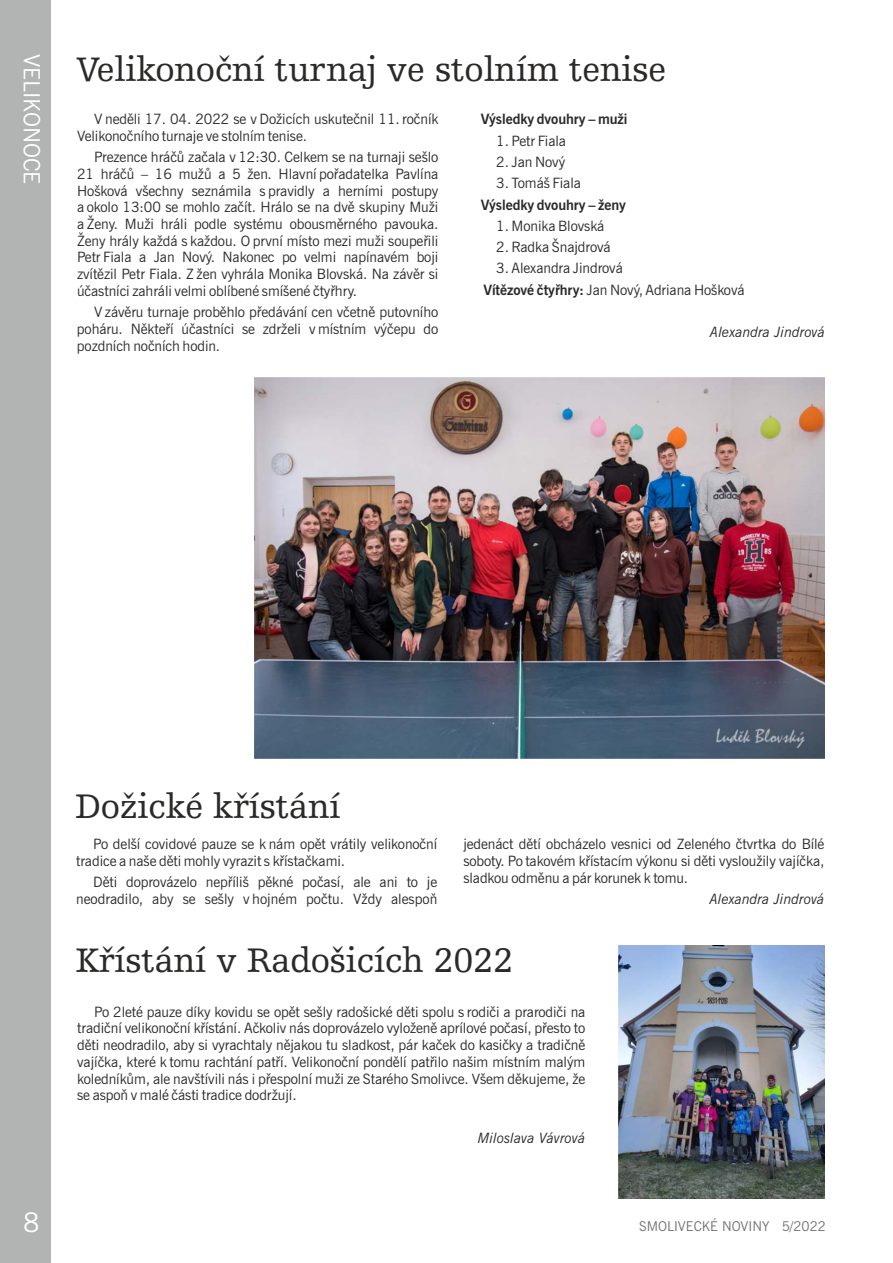
<style>
.page{position:relative;width:893px;height:1263px;background:#fff}
.page>*{position:absolute;margin:0;border:0;box-sizing:border-box;transform-origin:0 0}
.t1{font:36px "Humanist Slabserif 712 AT";letter-spacing:-.005em;color:#2b2a29}
.t2{font:27px "News Gothic AT";color:#fefefe}
.t3{font:22.5px "News Gothic AT";color:#fefefe}
.t4{font:14.25px/16.6px "News Gothic AT";letter-spacing:-.005em;color:#2b2a29;text-align:justify}
.t5{font:italic 14.25px "News Gothic AT";letter-spacing:-.005em;color:#2b2a29}
.t6{font:700 14.25px "News Gothic AT";letter-spacing:-.005em;color:#2b2a29}
.t7{font:13.5px "News Gothic AT";color:#727271}
.s1{font-weight:700}
</style>
<div class="page">
<div style="left:0;top:0;width:51px;height:1263px;background:#b2b3b3"></div>
<img style="left:255px;top:377px;width:570px;height:381px">
<img style="left:618px;top:946px;width:207px;height:253px">
<h3 class="t3" style="left:40px;top:54px;width:131px;rotate:90deg">VELIKONOCE</h3>
<h1 class="t1" style="left:76px;top:55px;width:592px">Velikonoční turnaj ve stolním tenise</h1>
<p class="t4" style="left:77px;top:112px;width:363px;text-indent:17px">V neděli 17. 04. 2022 se v Dožicích uskutečnil 11. ročník<br>Velikonočního turnaje ve stolním tenise.</p>
<p class="t4" style="left:77px;top:150px;width:363px;text-indent:17px">Prezence hráčů začala v 12:30. Celkem se na turnaji sešlo 21 hráčů – 16 mužů a 5 žen. Hlavní pořadatelka Pavlína Hošková všechny seznámila s pravidly a herními postupy a okolo 13:00 se mohlo začít. Hrálo se na dvě skupiny Muži a Ženy. Muži hráli podle systému obousměrného pavouka.<br>Ženy hrály každá s každou. O první místo mezi muži soupeřili Petr Fiala a Jan Nový. Nakonec po velmi napínavém boji zvítězil Petr Fiala. Z žen vyhrála Monika Blovská. Na závěr si účastníci zahráli velmi oblíbené smíšené čtyřhry.</p>
<p class="t4" style="left:77px;top:305px;width:363px;text-indent:17px">V závěru turnaje proběhlo předávání cen včetně putovního poháru. Někteří účastníci se zdrželi v místním výčepu do pozdních nočních hodin.</p>
<p class="t6" style="left:481px;top:114px;width:148px">Výsledky dvouhry – muži</p>
<p class="t4" style="left:496px;top:133px;width:71px">1. Petr Fiala</p>
<p class="t4" style="left:496px;top:155px;width:70px">2. Jan Nový</p>
<p class="t4" style="left:496px;top:176px;width:86px">3. Tomáš Fiala</p>
<p class="t6" style="left:481px;top:199px;width:147px">Výsledky dvouhry – ženy</p>
<p class="t4" style="left:496px;top:219px;width:110px">1. Monika Blovská</p>
<p class="t4" style="left:496px;top:240px;width:116px">2. Radka Šnajdrová</p>
<p class="t4" style="left:483px;top:259px;width:263px;line-height:21.3px;text-indent:13px">3. Alexandra Jindrová<br><span class="s1">Vítězové čtyřhry:</span> Jan Nový, Adriana Hošková</p>
<p class="t5" style="left:710px;top:327px;width:117px">Alexandra Jindrová</p>
<h1 class="t1" style="left:75px;top:792px;width:267px">Dožické křístání</h1>
<p class="t4" style="left:76px;top:837px;width:363px;text-indent:17px">Po delší covidové pauze se k nám opět vrátily velikonoční tradice a naše děti mohly vyrazit s křístačkami.</p>
<p class="t4" style="left:76px;top:875px;width:363px;text-align:right">Děti doprovázelo nepříliš pěkné počasí, ale ani to je neodradilo, aby se sešly v hojném počtu. Vždy alespoň</p>
<p class="t4" style="left:463px;top:837px;width:363px">jedenáct dětí obcházelo vesnici od Zeleného čtvrtka do Bílé soboty. Po takovém křístacím výkonu si děti vysloužily vajíčka, sladkou odměnu a pár korunek k tomu.</p>
<p class="t5" style="left:709px;top:894px;width:117px">Alexandra Jindrová</p>
<h1 class="t1" style="left:75px;top:946px;width:439px">Křístání v Radošicích 2022</h1>
<p class="t4" style="left:77px;top:1004px;width:510px;text-indent:17px">Po 2leté pauze díky kovidu se opět sešly radošické děti spolu s rodiči a prarodiči na tradiční velikonoční křístání. Ačkoliv nás doprovázelo vyloženě aprílové počasí, přesto to děti neodradilo, aby si vyrachtaly nějakou tu sladkost, pár kaček do kasičky a tradičně vajíčka, které k tomu rachtání patří. Velikonoční pondělí patřilo našim místním malým koledníkům, ale navštívili nás i přespolní muži ze Starého Smolivce. Všem děkujeme, že se aspoň v malé části tradice dodržují.</p>
<p class="t5" style="left:478px;top:1132px;width:109px">Miloslava Vávrová</p>
<h2 class="t2" style="left:23px;top:1212px;width:18px">8</h2>
<p class="t7" style="left:639px;top:1221px;width:188px">SMOLIVECKÉ NOVINY 5/2022</p>
</div>
